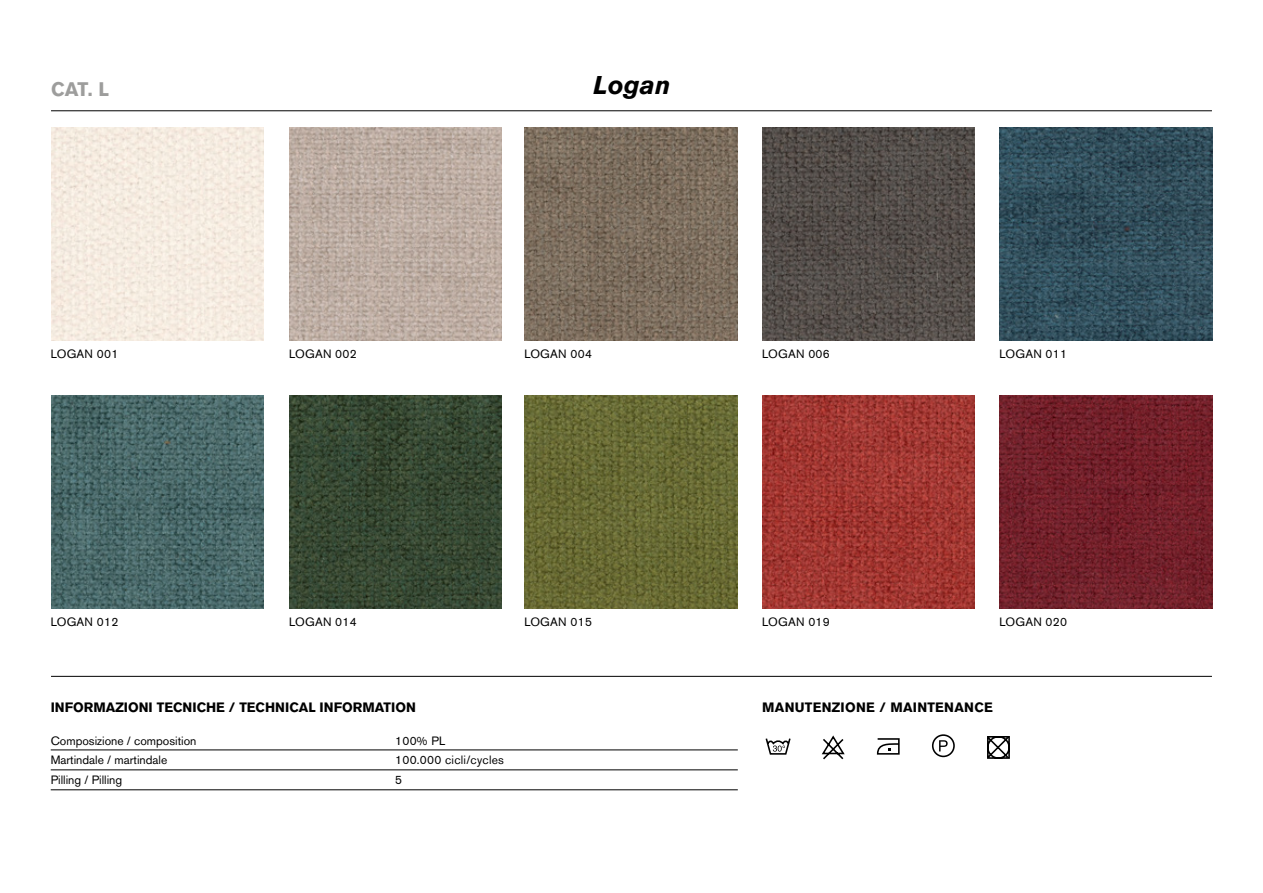
<style>
.page{position:relative;width:1263px;height:893px;background:#fff}
.page>*{position:absolute;margin:0;border:0;box-sizing:border-box;transform-origin:0 0}
.t1{font:italic 700 25.5px "Akzidenz Grotesk BQ";color:#000}
.t2{font:700 19.5px "Akzidenz Grotesk BQ";color:#9d9d9c}
.t3{font:700 13.5px "Akzidenz Grotesk BQ";color:#000}
.t4{font:700 13.5px "Akzidenz Grotesk BQ";letter-spacing:.02em;color:#000}
.t5{font:12px/19.5px "Akzidenz Grotesk BQ";letter-spacing:.02em;color:#000}
.t6{font:12px/19.5px "Akzidenz Grotesk BQ";color:#000}
</style>
<div class="page">
<img style="left:51px;top:128px;width:213px;height:212px">
<img style="left:289px;top:128px;width:213px;height:212px">
<img style="left:524px;top:128px;width:213px;height:212px">
<img style="left:524px;top:395px;width:213px;height:213px">
<img style="left:762px;top:128px;width:213px;height:212px">
<img style="left:762px;top:395px;width:213px;height:213px">
<img style="left:999px;top:128px;width:213px;height:212px">
<img style="left:999px;top:395px;width:213px;height:213px">
<img style="left:51px;top:395px;width:213px;height:213px">
<img style="left:289px;top:395px;width:213px;height:213px">
<hr style="left:51px;top:676px;width:1161px;height:1px;background:#000">
<svg style="left:987px;top:736px;width:23px;height:23px"></svg>
<svg style="left:821px;top:735px;width:24px;height:25px"></svg>
<hr style="left:51px;top:111px;width:1161px;height:1px;background:#000">
<hr style="left:51px;top:750px;width:687px;height:1px;background:#000">
<hr style="left:51px;top:770px;width:687px;height:1px;background:#000">
<hr style="left:51px;top:789px;width:687px;height:1px;background:#000">
<div style="left:932px;top:734px;width:23px;height:23px;border:2px solid #000;border-radius:50%"></div>
<svg style="left:939px;top:740px;width:9px;height:11px"></svg>
<svg style="left:876px;top:738px;width:24px;height:17px"></svg>
<svg style="left:765px;top:738px;width:26px;height:17px"></svg>
<h2 class="t2" style="left:51px;top:78px;width:59px">CAT. L</h2>
<h1 class="t1" style="left:593px;top:69px;width:79px">Logan</h1>
<p class="t5" style="left:51px;top:344px;width:69px">LOGAN 001</p>
<p class="t5" style="left:289px;top:344px;width:69px">LOGAN 002</p>
<p class="t5" style="left:524px;top:344px;width:69px">LOGAN 004</p>
<p class="t5" style="left:762px;top:344px;width:69px">LOGAN 006</p>
<p class="t5" style="left:999px;top:344px;width:69px">LOGAN 011</p>
<p class="t5" style="left:51px;top:612px;width:69px">LOGAN 012</p>
<p class="t5" style="left:289px;top:612px;width:69px">LOGAN 014</p>
<p class="t5" style="left:524px;top:612px;width:69px">LOGAN 015</p>
<p class="t3" style="left:51px;top:699px;width:367px">INFORMAZIONI TECNICHE / TECHNICAL INFORMATION</p>
<p class="t5" style="left:395px;top:731px;width:110px">100% PL<br>100.000 cicli/cycles<br>5</p>
<p class="t6" style="left:51px;top:731px;width:147px">Composizione / composition<br>Martindale / martindale<br>Pilling / Pilling</p>
<p class="t5" style="left:762px;top:612px;width:69px">LOGAN 019</p>
<p class="t5" style="left:999px;top:612px;width:69px">LOGAN 020</p>
<p class="t4" style="left:762px;top:699px;width:232px">MANUTENZIONE / MAINTENANCE</p>
</div>
